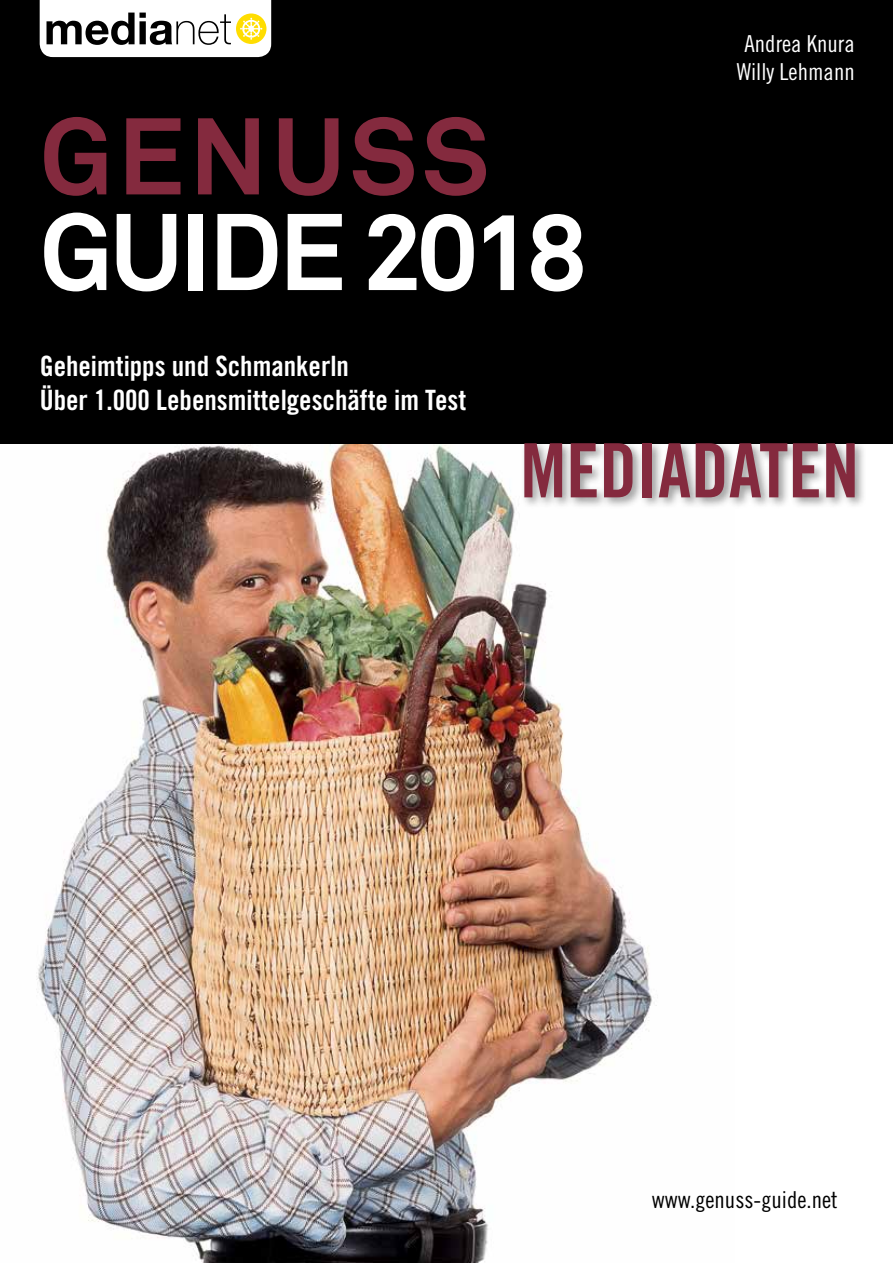
<style>
.page{position:relative;width:893px;height:1263px;background:#fff}
.page>*{position:absolute;margin:0;border:0;box-sizing:border-box;transform-origin:0 0}
.t1{font:700 107.4px "Akkurat";letter-spacing:-.03em;color:#fff}
.t2{font:700 107.4px "Akkurat";letter-spacing:.04em;color:#842a3e}
.t3{font:75px "Trade Gothic LT Std Bd Cn 20";color:#842a3e}
.t4{font:28.05px/33.6px "Trade Gothic LT Std Bd Cn 20";color:#fff}
.t5{font:23.4px/28px "Trade Gothic LT Std Cn 18";color:#fff;text-align:center}
.t6{font:23.4px "Trade Gothic LT Std Cn 18";color:#000}
</style>
<div class="page">
<img style="left:0;top:443px;width:657px;height:820px">
<div style="left:0;top:0;width:893px;height:443px;background:#000"></div>
<svg style="left:40px;top:0;width:231px;height:57px;background:#d5d4cb"></svg>
<div style="left:520px;top:439px;width:347px;height:71px;background:#000;opacity:.4"></div>
<h1 class="t2" style="left:40px;top:89px;width:451px">GENUSS</h1>
<h1 class="t1" style="left:40px;top:185px;width:549px">GUIDE 2018</h1>
<p class="t4" style="left:40px;top:349px;width:428px">Geheimtipps und Schmankerln<br>Über 1.000 Lebensmittelgeschäfte im Test</p>
<p class="t5" style="left:737px;top:29px;width:119px">Andrea Knura<br>Willy Lehmann</p>
<h2 class="t3" style="left:520px;top:425px;width:340px">MEDIADATEN</h2>
<p class="t6" style="left:652px;top:1185px;width:187px">www.genuss-guide.net</p>
</div>
